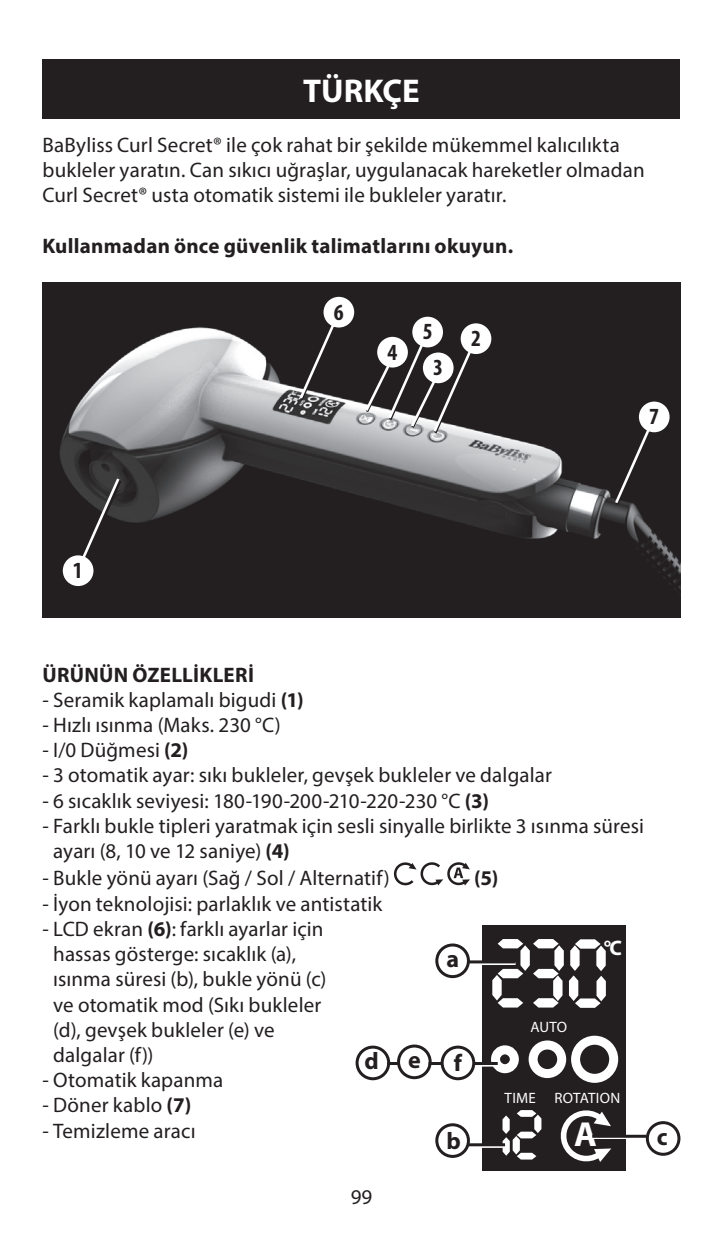
<style>
.page{position:relative;width:723px;height:1234px;background:#fff}
.page>*{position:absolute;margin:0;border:0;box-sizing:border-box;transform-origin:0 0}
.t1{font:700 34.8px "Myriad Pro";color:#fff}
.t2{font:700 33px "Myriad Pro";color:#fff}
.t3{font:700 24px "Myriad Pro";color:#231f20}
.t4{font:700 condensed 23.1px "Myriad Pro";color:#231f20}
.t5{font:21px/25.2px "Myriad Pro";letter-spacing:.005em;color:#231f20}
.t6{font:700 21px "Myriad Pro";letter-spacing:.015em;color:#231f20}
.t7{font:700 21px "Myriad Pro";color:#fff}
.t8{font:15px "Myriad Pro";letter-spacing:.015em;color:#fff}
.s1{font-weight:700}
</style>
<div class="page">
<div style="left:43px;top:60px;width:637px;height:59px;background:#231f20"></div>
<svg style="left:394px;top:862px;width:76px;height:24px"></svg>
<div style="left:482px;top:925px;width:144px;height:245px;background:#231f20"></div>
<svg style="left:492px;top:939px;width:114px;height:68px"></svg>
<svg style="left:502px;top:1110px;width:39px;height:49px"></svg>
<svg style="left:560px;top:1110px;width:51px;height:52px"></svg>
<div style="left:571px;top:1035px;width:47px;height:47px;border:9px solid #fff;border-radius:50%"></div>
<div style="left:528px;top:1040px;width:38px;height:37px;border:9px solid #fff;border-radius:50%"></div>
<div style="left:491px;top:1045px;width:28px;height:27px;border:9px solid #fff;border-radius:50%"></div>
<div style="left:397px;top:1044px;width:35px;height:34px;border:3px solid #231f20;border-radius:50%"></div>
<div style="left:356px;top:1045px;width:34px;height:34px;border:3px solid #231f20;border-radius:50%"></div>
<hr style="left:468px;top:961px;width:48px;height:3px;background:#fff">
<hr style="left:468px;top:1144px;width:35px;height:3px;background:#fff">
<hr style="left:592px;top:1135px;width:55px;height:3px;background:#fff">
<hr style="left:473px;top:1063px;width:22px;height:3px;background:#fff">
<hr style="left:468px;top:960px;width:48px;height:3px;background:#231f20">
<hr style="left:468px;top:1142px;width:37px;height:3px;background:#231f20">
<hr style="left:592px;top:1134px;width:55px;height:3px;background:#231f20">
<hr style="left:473px;top:1061px;width:25px;height:3px;background:#231f20">
<hr style="left:428px;top:1061px;width:14px;height:3px;background:#231f20">
<svg style="left:387px;top:1061px;width:12px;height:3px"></svg>
<div style="left:435px;top:943px;width:35px;height:34px;border:3px solid #231f20;border-radius:50%"></div>
<div style="left:646px;top:1120px;width:34px;height:35px;border:3px solid #231f20;border-radius:50%"></div>
<div style="left:441px;top:1045px;width:34px;height:34px;border:3px solid #231f20;border-radius:50%"></div>
<div style="left:435px;top:1122px;width:35px;height:35px;border:3px solid #231f20;border-radius:50%"></div>
<img style="left:43px;top:282px;width:637px;height:335px">
<svg style="left:297px;top:314px;width:44px;height:89px"></svg>
<svg style="left:79px;top:475px;width:45px;height:89px"></svg>
<svg style="left:613px;top:418px;width:43px;height:89px"></svg>
<svg style="left:363px;top:333px;width:111px;height:103px"></svg>
<div style="left:377px;top:337px;width:31px;height:30px;background:#fff;border-radius:50%"></div>
<div style="left:423px;top:352px;width:30px;height:31px;background:#fff;border-radius:50%"></div>
<div style="left:412px;top:316px;width:31px;height:31px;background:#fff;border-radius:50%"></div>
<div style="left:323px;top:297px;width:31px;height:30px;background:#fff;border-radius:50%"></div>
<div style="left:639px;top:401px;width:30px;height:31px;background:#fff;border-radius:50%"></div>
<div style="left:461px;top:323px;width:30px;height:31px;background:#fff;border-radius:50%"></div>
<div style="left:63px;top:555px;width:30px;height:31px;background:#fff;border-radius:50%"></div>
<h2 class="t2" style="left:303px;top:69px;width:118px">TÜRKÇE</h2>
<p class="t5" style="left:43px;top:132px;width:604px">BaByliss Curl Secret® ile çok rahat bir şekilde mükemmel kalıcılıkta bukleler yaratın. Can sıkıcı uğraşlar, uygulanacak hareketler olmadan<br>Curl Secret® usta otomatik sistemi ile bukleler yaratır.</p>
<p class="t6" style="left:43px;top:232px;width:472px">Kullanmadan önce güvenlik talimatlarını okuyun.</p>
<p class="t4" style="left:73px;top:555px;width:11px">1</p>
<p class="t4" style="left:334px;top:297px;width:11px">6</p>
<p class="t4" style="left:387px;top:337px;width:11px">4</p>
<p class="t4" style="left:423px;top:317px;width:11px">5</p>
<p class="t4" style="left:433px;top:353px;width:11px">3</p>
<p class="t4" style="left:471px;top:324px;width:11px">2</p>
<p class="t4" style="left:649px;top:402px;width:11px">7</p>
<p class="t6" style="left:43px;top:660px;width:213px">ÜRÜNÜN ÖZELLİKLERİ</p>
<p class="t5" style="left:43px;top:686px;width:263px">- Seramik kaplamalı bigudi <span class="s1">(1)</span></p>
<p class="t5" style="left:43px;top:711px;width:240px">- Hızlı ısınma (Maks. 230 °C)</p>
<p class="t5" style="left:43px;top:737px;width:147px">- I/0 Düğmesi <span class="s1">(2)</span></p>
<p class="t5" style="left:43px;top:762px;width:511px">- 3 otomatik ayar: sıkı bukleler, gevşek bukleler ve dalgalar</p>
<p class="t5" style="left:43px;top:787px;width:448px">- 6 sıcaklık seviyesi: 180-190-200-210-220-230 °C <span class="s1">(3)</span></p>
<p class="t5" style="left:53px;top:812px;width:592px;text-indent:-11px">- Farklı bukle tipleri yaratmak için sesli sinyalle birlikte 3 ısınma süresi ayarı (8, 10 ve 12 saniye) <span class="s1">(4)</span></p>
<p class="t5" style="left:43px;top:865px;width:349px">- Bukle yönü ayarı (Sağ / Sol / Alternatif)</p>
<p class="t6" style="left:474px;top:864px;width:26px">(5)</p>
<p class="t5" style="left:43px;top:890px;width:341px">- İyon teknolojisi: parlaklık ve antistatik</p>
<p class="t5" style="left:53px;top:915px;width:275px;text-indent:-11px">- LCD ekran <span class="s1">(6)</span>: farklı ayarlar için hassas gösterge: sıcaklık (a), ısınma süresi (b), bukle yönü (c) ve otomatik mod (Sıkı bukleler (d), gevşek bukleler (e) ve dalgalar (f))</p>
<p class="t5" style="left:43px;top:1066px;width:182px">- Otomatik kapanma</p>
<p class="t5" style="left:43px;top:1092px;width:150px">- Döner kablo <span class="s1">(7)</span></p>
<p class="t5" style="left:43px;top:1117px;width:155px">- Temizleme aracı</p>
<h1 class="t1" style="left:574px;top:1110px;width:24px">A</h1>
<p class="t7" style="left:604px;top:933px;width:20px">°C</p>
<p class="t3" style="left:446px;top:943px;width:14px">a</p>
<p class="t8" style="left:530px;top:1017px;width:38px">AUTO</p>
<p class="t3" style="left:364px;top:1044px;width:58px">d e</p>
<p class="t3" style="left:454px;top:1047px;width:10px">f</p>
<p class="t8" style="left:505px;top:1088px;width:117px">TIME ROTATION</p>
<p class="t3" style="left:446px;top:1125px;width:16px">b</p>
<p class="t3" style="left:657px;top:1120px;width:12px">c</p>
<p class="t5" style="left:351px;top:1183px;width:23px">99</p>
</div>
